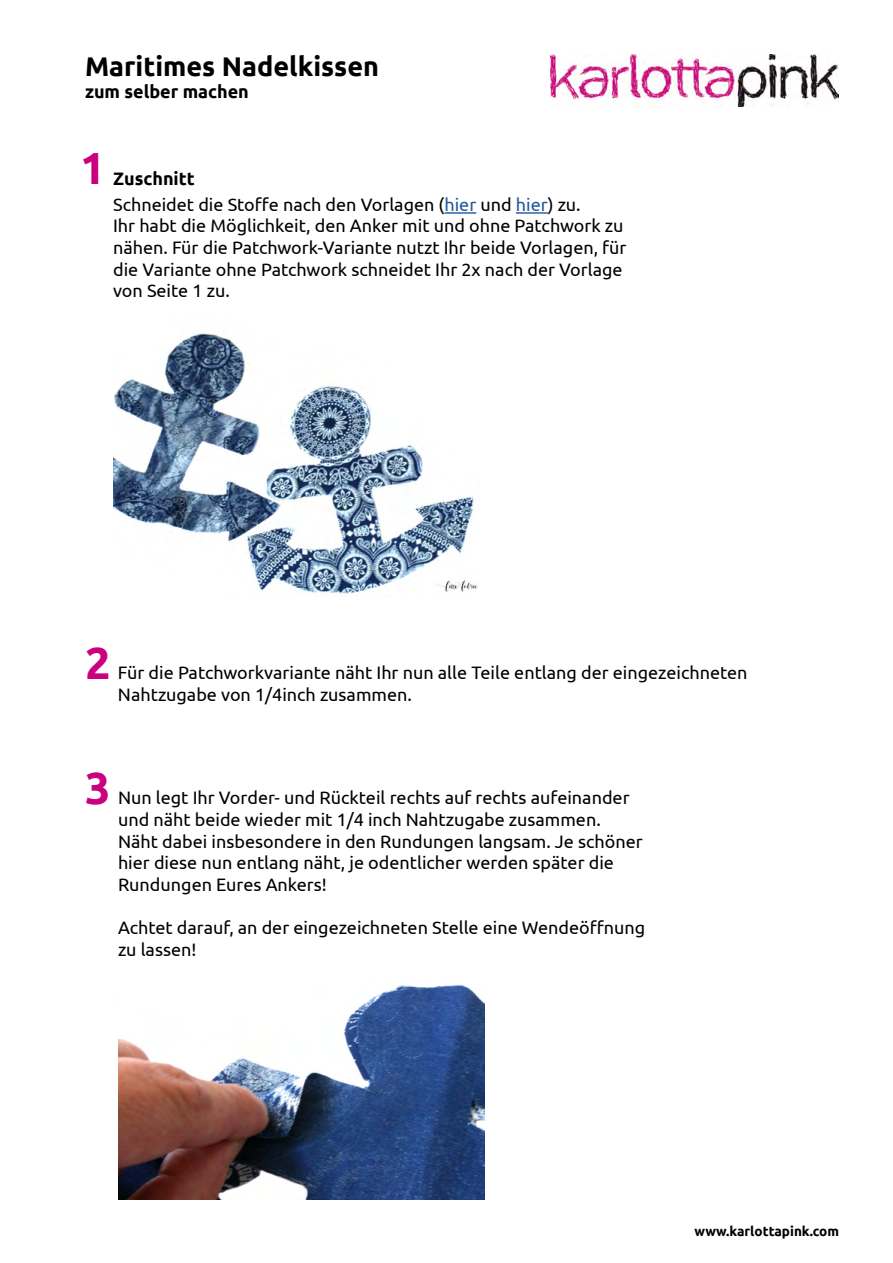
<style>
.page{position:relative;width:893px;height:1263px;background:#fff}
.page>*{position:absolute;margin:0;border:0;box-sizing:border-box;transform-origin:0 0}
.t1{font:700 45px "Ubuntu";color:#cb007e}
.t2{font:700 27px "Ubuntu";color:#000}
.t3{font:18px/21.6px "Ubuntu";color:#000}
.t4{font:700 18px "Ubuntu";color:#000}
.t5{font:700 13.5px "Ubuntu";color:#000}
.s1{font-weight:700}
.s2{color:#22599b}
</style>
<div class="page">
<img style="left:550px;top:54px;width:289px;height:53px">
<hr style="left:444px;top:212px;width:32px;height:2px;background:#22599b">
<hr style="left:516px;top:212px;width:32px;height:2px;background:#22599b">
<img style="left:113px;top:333px;width:365px;height:264px">
<img style="left:118px;top:985px;width:366px;height:214px">
<h2 class="t2" style="left:85px;top:50px;width:296px">Maritimes Nadelkissen</h2>
<p class="t4" style="left:85px;top:80px;width:165px">zum selber machen</p>
<h1 class="t1" style="left:80px;top:140px;width:27px">1</h1>
<p class="t3" style="left:113px;top:165px;width:469px;line-height:25.8px"><span class="s1">Zuschnitt<br></span>Schneidet die Stoffe nach den Vorlagen (<span class="s2">hier</span> und <span class="s2">hier</span>) zu.</p>
<p class="t3" style="left:113px;top:215px;width:515px">Ihr habt die Möglichkeit, den Anker mit und ohne Patchwork zu nähen. Für die Patchwork-Variante nutzt Ihr beide Vorlagen, für die Variante ohne Patchwork schneidet Ihr 2x nach der Vorlage von Seite 1 zu.</p>
<h1 class="t1" style="left:85px;top:635px;width:27px">2</h1>
<p class="t3" style="left:118px;top:661px;width:631px">Für die Patchworkvariante näht Ihr nun alle Teile entlang der eingezeichneten<br>Nahtzugabe von 1/4inch zusammen.</p>
<h1 class="t1" style="left:85px;top:761px;width:27px">3</h1>
<p class="t3" style="left:118px;top:787px;width:526px">Nun legt Ihr Vorder- und Rückteil rechts auf rechts aufeinander und näht beide wieder mit 1/4 inch Nahtzugabe zusammen.<br>Näht dabei insbesondere in den Rundungen langsam. Je schöner hier diese nun entlang näht, je odentlicher werden später die Rundungen Eures Ankers!</p>
<p class="t3" style="left:118px;top:916px;width:529px">Achtet darauf, an der eingezeichneten Stelle eine Wendeöffnung zu lassen!</p>
<p class="t5" style="left:695px;top:1223px;width:146px">www.karlottapink.com</p>
</div>
